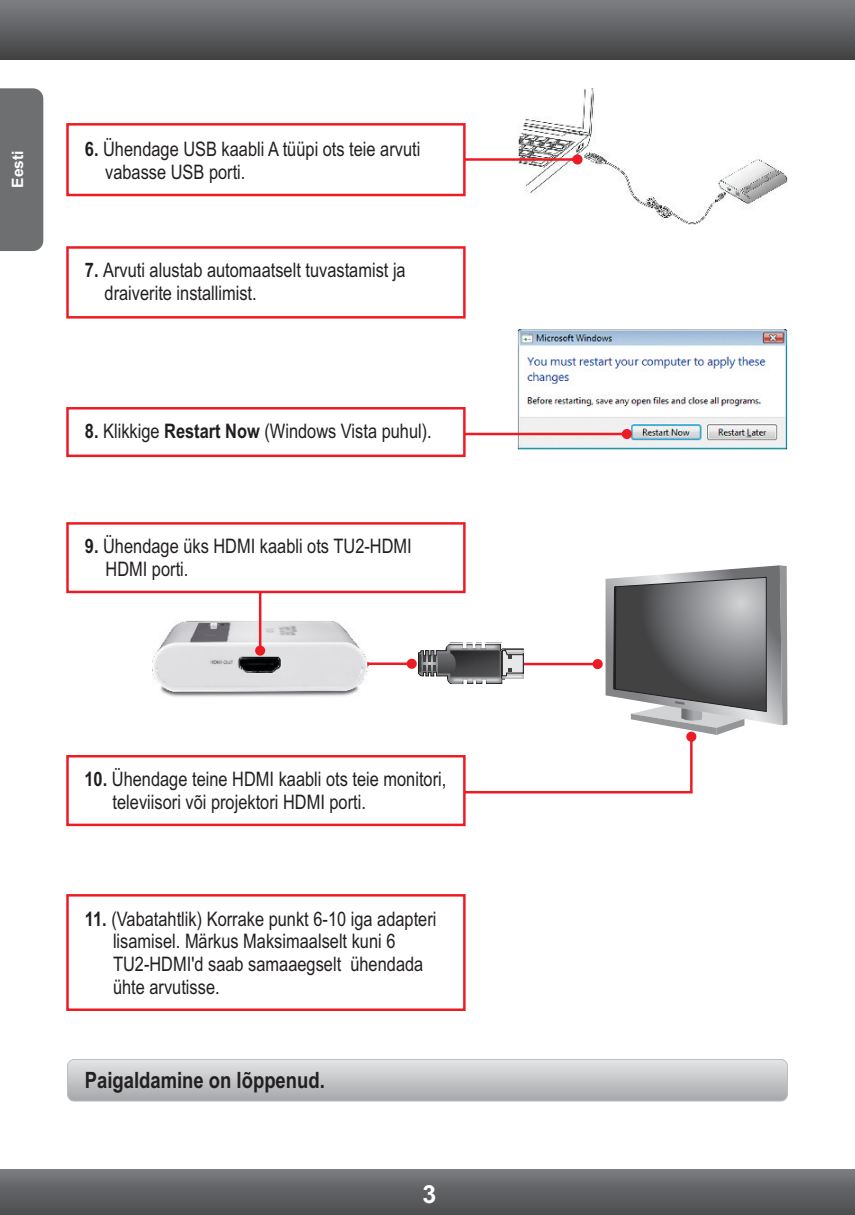
<style>
.page{position:relative;width:855px;height:1215px;background:#fff}
.page>*{position:absolute;margin:0;border:0;box-sizing:border-box;transform-origin:0 0}
.t1{font:700 25px "Arial";color:#fff}
.t2{font:700 22.5px "Arial Narrow";color:#231f20}
.t3{font:20px/22.8px "Arial Narrow";color:#231f20}
.t4{font:700 15.5px "Arial";color:#fff}
.s1{font-weight:700}
</style>
<div class="page">
<div style="left:0;top:0;width:855px;height:59px;background:linear-gradient(to bottom,#7d7f82,#434244)"></div>
<div style="left:0;top:1170px;width:855px;height:45px;background:linear-gradient(to bottom,#77797c,#4b4c4e)"></div>
<div style="left:0;top:88px;width:43px;height:163px;background:#6d6f71"></div>
<svg style="left:66px;top:246px;width:400px;height:73px"></svg>
<img style="left:518px;top:330px;width:270px;height:120px">
<svg style="left:66px;top:406px;width:566px;height:52px"></svg>
<img style="left:525px;top:88px;width:263px;height:137px">
<svg style="left:66px;top:122px;width:517px;height:76px"></svg>
<svg style="left:66px;top:894px;width:400px;height:117px"></svg>
<div style="left:68px;top:1059px;width:720px;height:42px;background:linear-gradient(to bottom,#e5e6e7,#a6a9ab);border-radius:7px"></div>
<div style="left:67px;top:1059px;width:721px;height:42px;border:1px solid #bcbec0;border-radius:7px"></div>
<svg style="left:66px;top:522px;width:721px;height:305px"></svg>
<p class="t4" style="left:12px;top:188px;width:39px;rotate:-90deg">Eesti</p>
<p class="t3" style="left:105px;top:139px;width:317px;text-indent:-20px"><span class="s1">6.</span> Ühendage USB kaabli A tüüpi ots teie arvuti vabasse USB porti.</p>
<p class="t3" style="left:105px;top:261px;width:303px;text-indent:-20px"><span class="s1">7.</span> Arvuti alustab automaatselt tuvastamist ja draiverite installimist.</p>
<p class="t3" style="left:85px;top:422px;width:348px"><span class="s1">8.</span> Klikkige <span class="s1">Restart Now</span> (Windows Vista puhul).</p>
<p class="t3" style="left:106px;top:537px;width:308px;text-indent:-21px"><span class="s1">9.</span> Ühendage üks HDMI kaabli ots TU2-HDMI<br>HDMI porti.</p>
<p class="t3" style="left:113px;top:770px;width:335px;text-indent:-28px"><span class="s1">10.</span> Ühendage teine HDMI kaabli ots teie monitori, televiisori või projektori HDMI porti.</p>
<p class="t3" style="left:113px;top:909px;width:325px;text-indent:-28px"><span class="s1">11.</span> (Vabatahtlik) Korrake punkt 6-10 iga adapteri lisamisel. Märkus Maksimaalselt kuni 6<br>TU2-HDMI'd saab samaaegselt ühendada ühte arvutisse.</p>
<p class="t2" style="left:85px;top:1072px;width:241px">Paigaldamine on lõppenud.</p>
<p class="t1" style="left:423px;top:1185px;width:15px">3</p>
</div>
